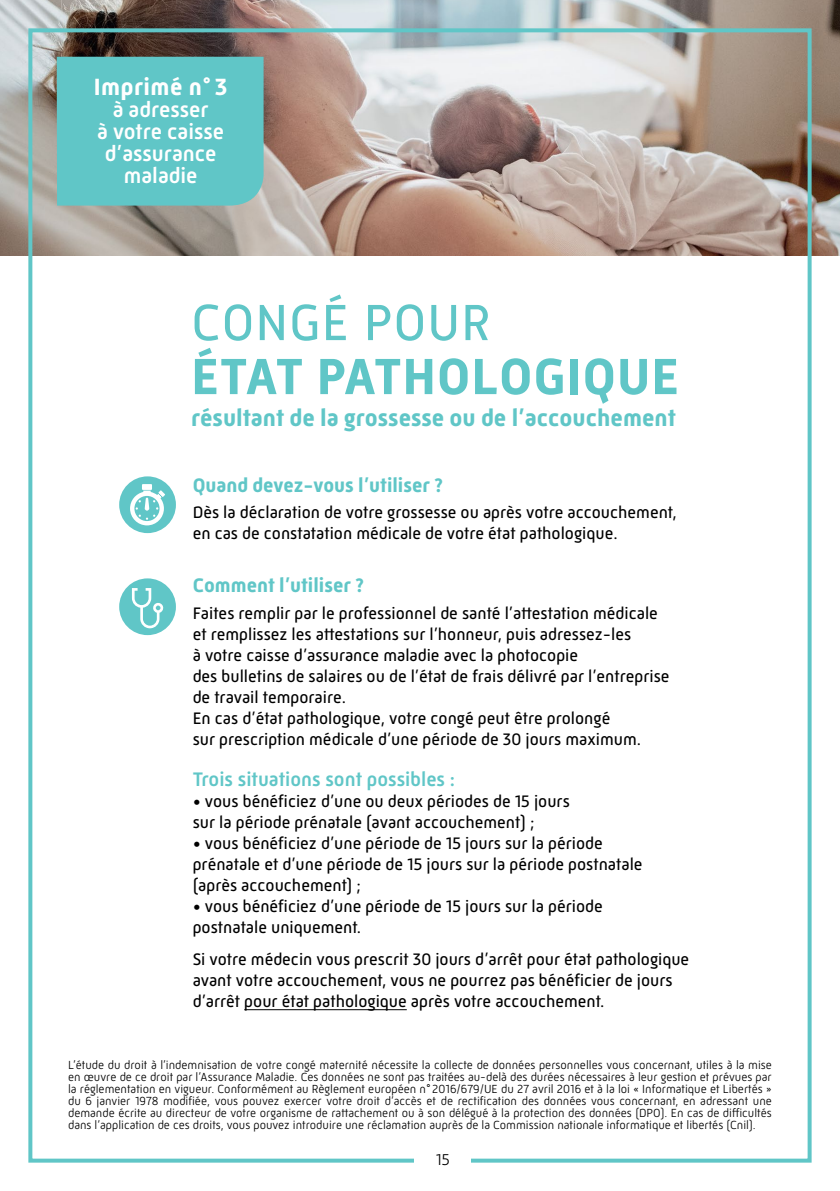
<style>
.page{position:relative;width:840px;height:1191px;background:#fff}
.page>*{position:absolute;margin:0;border:0;box-sizing:border-box;transform-origin:0 0}
.t1{font:700 52px "Mic 32 New";letter-spacing:.02em;color:#60c6c7}
.t2{font:52px "Mic 32 New";letter-spacing:.02em;color:#60c6c7}
.t3{font:700 24px "Mic 32 New";color:#60c6c7}
.t4{font:700 24px "Mic 32 New";letter-spacing:.02em;color:#fff}
.t5{font:500 22px/22px "Mic 32 New";color:#fff;text-align:center}
.t6{font:700 20px "Mic 32 New";color:#60c6c7}
.t7{font:500 20px "Mic 32 New";color:#60c6c7}
.t8{font:17px/21px "Mic 32 New";color:#000}
.t9{font:300 16px "Mic 32 New";color:#000}
.t10{font:300 12px/12px "Mic 32 New";color:#000;text-align:justify}
</style>
<div class="page">
<img style="left:0;top:0;width:839px;height:255px">
<div style="left:28px;top:28px;width:783px;height:1134px;border:4px solid #60c6c7"></div>
<div style="left:414px;top:1152px;width:57px;height:13px;background:#fff"></div>
<hr style="left:244px;top:1009px;width:162px;height:1px;background:#000">
<div style="left:119px;top:476px;width:57px;height:57px;background:#60c6c7;border-radius:50%"></div>
<svg style="left:130px;top:484px;width:35px;height:41px"></svg>
<div style="left:119px;top:578px;width:57px;height:57px;background:#60c6c7;border-radius:50%"></div>
<svg style="left:132px;top:588px;width:32px;height:40px"></svg>
<div style="left:57px;top:57px;width:206px;height:149px;background:#60c6c7"></div>
<h2 class="t4" style="left:94px;top:73px;width:135px">Imprimé n° 3</h2>
<p class="t5" style="left:97px;top:98px;width:128px">à adresser<br>à votre caisse d’assurance maladie</p>
<h1 class="t2" style="left:191px;top:293px;width:300px">CONGÉ POUR</h1>
<h1 class="t1" style="left:191px;top:346px;width:489px">ÉTAT PATHOLOGIQUE</h1>
<h2 class="t3" style="left:191px;top:404px;width:486px">résultant de la grossesse ou de l’accouchement</h2>
<p class="t6" style="left:192px;top:473px;width:252px">Quand devez-vous l’utiliser ?</p>
<p class="t8" style="left:192px;top:502px;width:485px">Dès la déclaration de votre grossesse ou après votre accouchement, en cas de constatation médicale de votre état pathologique.</p>
<p class="t6" style="left:192px;top:574px;width:173px">Comment l’utiliser ?</p>
<p class="t8" style="left:192px;top:602px;width:478px">Faites remplir par le professionnel de santé l’attestation médicale et remplissez les attestations sur l’honneur, puis adressez-les<br>à votre caisse d’assurance maladie avec la photocopie<br>des bulletins de salaires ou de l’état de frais délivré par l’entreprise de travail temporaire.<br>En cas d’état pathologique, votre congé peut être prolongé<br>sur prescription médicale d’une période de 30 jours maximum.</p>
<p class="t7" style="left:192px;top:767px;width:264px">Trois situations sont possibles :</p>
<p class="t8" style="left:192px;top:790px;width:378px">• vous bénéficiez d’une ou deux périodes de 15 jours sur la période prénatale (avant accouchement) ;</p>
<p class="t8" style="left:192px;top:832px;width:451px">• vous bénéficiez d’une période de 15 jours sur la période prénatale et d’une période de 15 jours sur la période postnatale (après accouchement) ;</p>
<p class="t8" style="left:192px;top:895px;width:411px">• vous bénéficiez d’une période de 15 jours sur la période postnatale uniquement.</p>
<p class="t8" style="left:192px;top:949px;width:498px">Si votre médecin vous prescrit 30 jours d’arrêt pour état pathologique avant votre accouchement, vous ne pourrez pas bénéficier de jours d’arrêt pour état pathologique après votre accouchement.</p>
<p class="t10" style="left:68px;top:1058px;width:705px">L’étude du droit à l’indemnisation de votre congé maternité nécessite la collecte de données personnelles vous concernant, utiles à la mise en œuvre de ce droit par l’Assurance Maladie. Ces données ne sont pas traitées au-delà des durées nécessaires à leur gestion et prévues par la réglementation en vigueur. Conformément au Règlement européen n°2016/679/UE du 27 avril 2016 et à la loi « Informatique et Libertés » du 6 janvier 1978 modifiée, vous pouvez exercer votre droit d’accès et de rectification des données vous concernant, en adressant une demande écrite au directeur de votre organisme de rattachement ou à son délégué à la protection des données (DPO). En cas de difficultés dans l’application de ces droits, vous pouvez introduire une réclamation auprès de la Commission nationale informatique et libertés (Cnil).</p>
<p class="t9" style="left:435px;top:1150px;width:16px">15</p>
</div>
